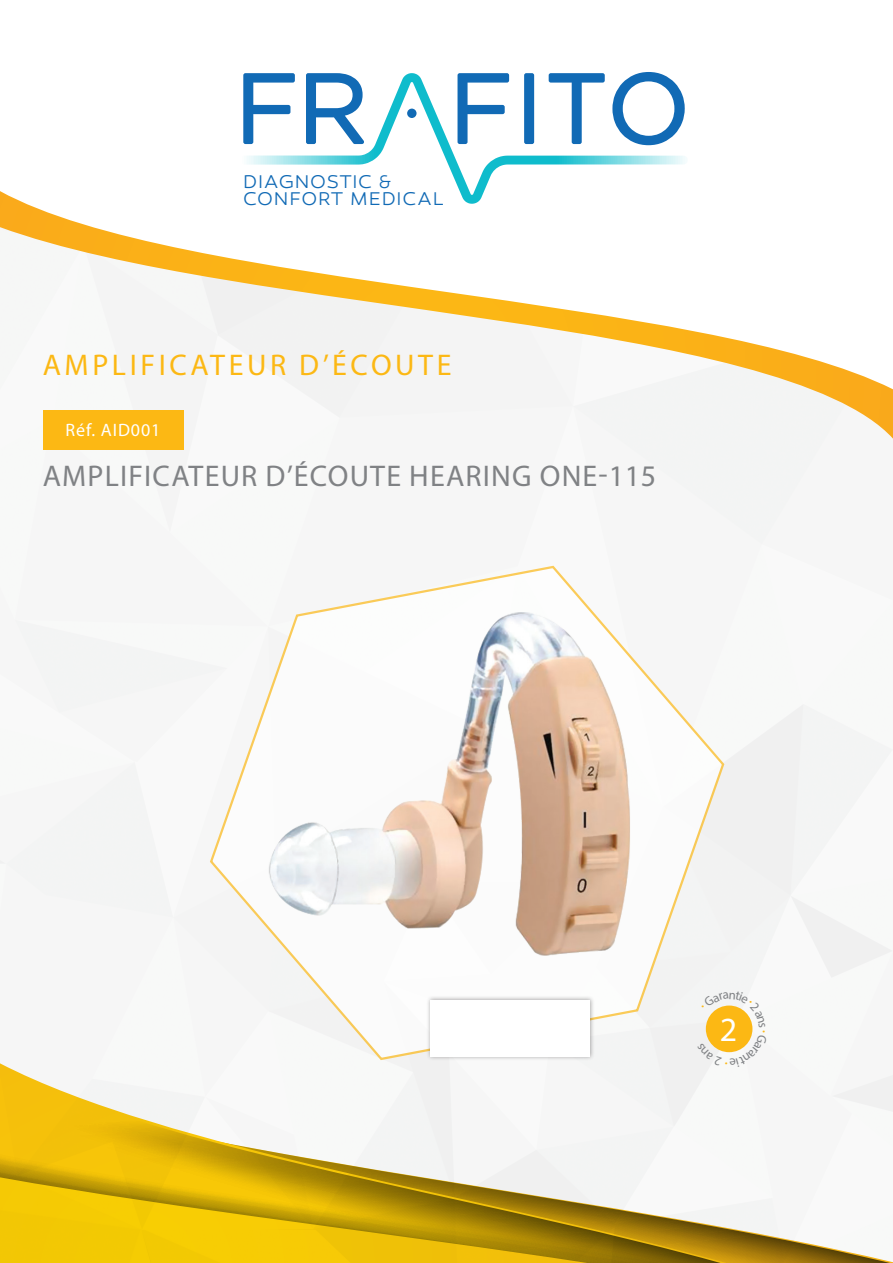
<style>
.page{position:relative;width:893px;height:1263px;background:#fff}
.page>*{position:absolute;margin:0;border:0;box-sizing:border-box;transform-origin:0 0}
.t1{font:33.9px "Myriad Pro";color:#fff}
.t2{font:30px "Myriad Pro";letter-spacing:.04em;color:#808285}
.t3{font:30px "Myriad Pro";letter-spacing:.12em;color:#fcb814}
.t4{font:18.75px/17.1px "Canaro Light DEMO";letter-spacing:.045em;color:#116ab5}
.t5{font:18px "Myriad Pro";letter-spacing:.05em;color:#fff}
</style>
<div class="page">
<img style="left:0;top:439px;width:893px;height:824px">
<div style="left:209px;top:564px;width:517px;height:498px;background:#f6f6f6"></div>
<div style="left:426px;top:995px;width:169px;height:66px;background:#231f20;opacity:.4"></div>
<div style="left:430px;top:1000px;width:160px;height:56px;background:#fff"></div>
<img style="left:257px;top:558px;width:457px;height:436px">
<svg style="left:0;top:191px;width:893px;height:248px"></svg>
<div style="left:43px;top:411px;width:140px;height:39px;background:#fcb814"></div>
<svg style="left:240px;top:73px;width:448px;height:131px"></svg>
<div style="left:407px;top:109px;width:10px;height:9px;background:#116ab5;border-radius:50%"></div>
<svg style="left:697px;top:992px;width:70px;height:74px"></svg>
<p class="t4" style="left:243px;top:174px;width:202px">DIAGNOSTIC &amp;<br>CONFORT MEDICAL</p>
<p class="t3" style="left:43px;top:347px;width:410px">AMPLIFICATEUR D’ÉCOUTE</p>
<p class="t5" style="left:65px;top:419px;width:96px">Réf. AID001</p>
<p class="t2" style="left:43px;top:458px;width:615px">AMPLIFICATEUR D’ÉCOUTE HEARING ONE-115</p>
<p class="t1" style="left:720px;top:1009px;width:19px">2</p>
</div>
